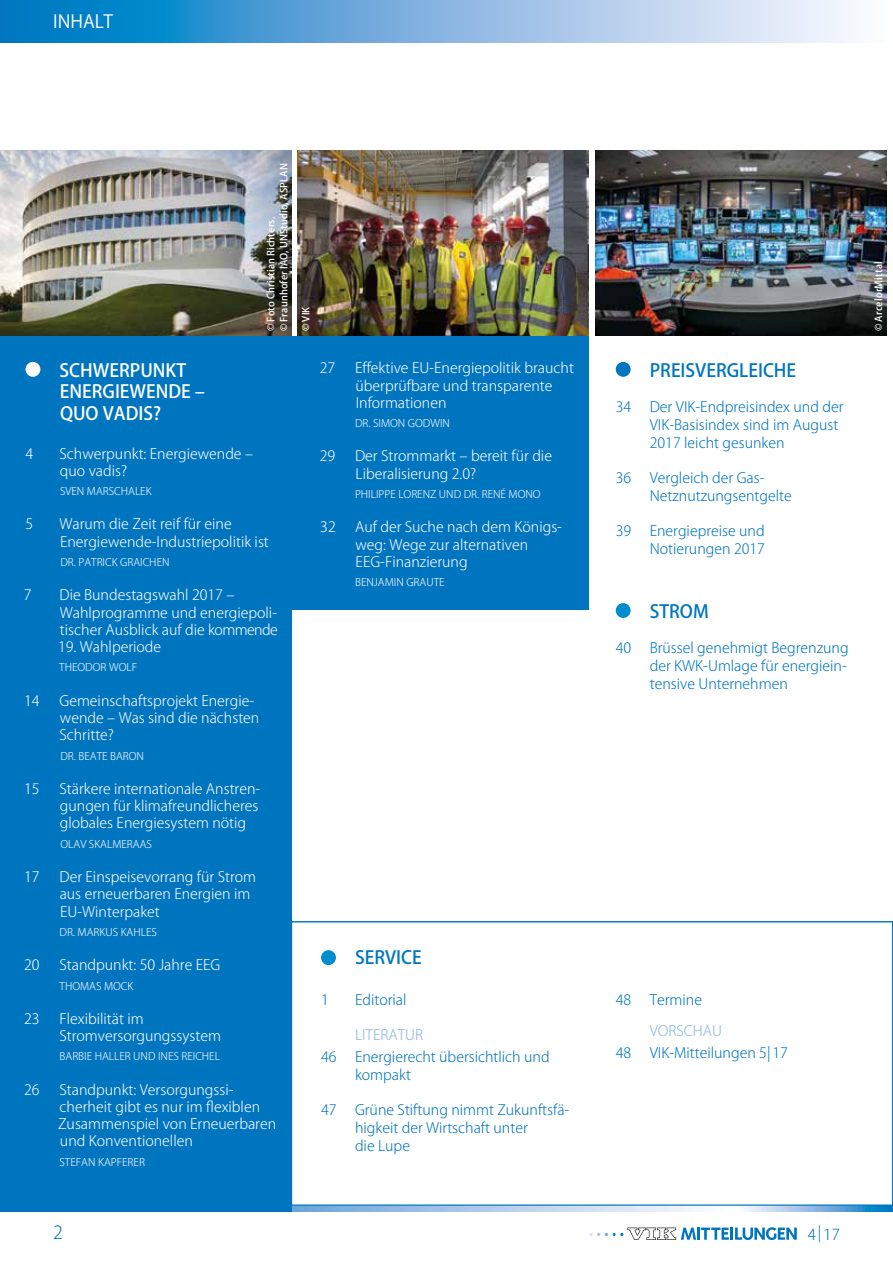
<style>
.page{position:relative;width:893px;height:1263px;background:#fff}
.page>*{position:absolute;margin:0;border:0;box-sizing:border-box;transform-origin:0 0}
.t1{font:500 18px/21.6px "Koz Go Std";color:#fff}
.t2{font:500 18px "Koz Go Std";color:#0075bf}
.t3{font:18px "Koz Go Pro";letter-spacing:.005em;color:#fff}
.t4{font:300 18px "Koz Go Std";color:#0075bf}
.t5{font:300 15px "Koz Go Pro";color:#0075bf}
.t6{font:300 14.25px/17.2px "Koz Go Std";color:#fff}
.t7{font:300 14.25px/18px "Koz Go Std";color:#0075bf}
.t8{font:300 14.25px "Koz Go Std";color:#8ab5e1}
.t9{font:300 10.5px "Koz Go Std";color:#fff}
.t10{font:500 9.75px/13px "Koz Go Pro";letter-spacing:.015em;color:#fff}
</style>
<div class="page">
<svg style="left:0;top:1205px;width:893px;height:7px;background:#8ebce3"></svg>
<svg style="left:589px;top:1227px;width:208px;height:13px"></svg>
<svg style="left:0;top:0;width:854px;height:43px;background:#78b3df"></svg>
<div style="left:616px;top:362px;width:15px;height:15px;background:#0075bf;border-radius:50%"></div>
<div style="left:616px;top:603px;width:15px;height:15px;background:#008ccd;border-radius:50%"></div>
<img style="left:595px;top:151px;width:292px;height:185px">
<div style="left:321px;top:950px;width:15px;height:15px;background:#008ccd;border-radius:50%"></div>
<img style="left:298px;top:151px;width:291px;height:185px">
<div style="left:0;top:336px;width:291px;height:875px;background:#0075bf"></div>
<img style="left:0;top:151px;width:291px;height:185px">
<div style="left:26px;top:362px;width:14px;height:15px;background:#fff;border-radius:50%"></div>
<div style="left:285px;top:336px;width:304px;height:274px;background:#0075bf"></div>
<p class="t3" style="left:53px;top:10px;width:62px">RUBRIK</p>
<p class="t3" style="left:53px;top:10px;width:61px">INHALT</p>
<p class="t1" style="left:60px;top:360px;width:147px">SCHWERPUNKT<br>ENERGIEWENDE –<br>QUO VADIS?</p>
<p class="t10" style="left:265px;top:331px;width:169px;rotate:-90deg">© Foto Christian Richters,<br>© Fraunhofer IAO, UNStudio, ASPLAN</p>
<p class="t6" style="left:25px;top:445px;width:9px">4</p>
<p class="t6" style="left:60px;top:445px;width:195px">Schwerpunkt: Energiewende – quo vadis?</p>
<p class="t9" style="left:60px;top:485px;width:93px">SVEN MARSCHALEK</p>
<p class="t6" style="left:25px;top:516px;width:9px">5</p>
<p class="t6" style="left:60px;top:516px;width:211px">Warum die Zeit reif für eine<br>Energiewende-Industriepolitik ist</p>
<p class="t9" style="left:60px;top:555px;width:111px">DR. PATRICK GRAICHEN</p>
<p class="t6" style="left:24px;top:587px;width:9px">7</p>
<p class="t6" style="left:60px;top:587px;width:220px">Die Bundestagswahl 2017 –<br>Wahlprogramme und energiepoli&shy;tischer Ausblick auf die kommende</p>
<p class="t6" style="left:58px;top:638px;width:105px">19. Wahlperiode</p>
<p class="t9" style="left:59px;top:661px;width:79px">THEODOR WOLF</p>
<p class="t6" style="left:24px;top:692px;width:17px">14</p>
<p class="t6" style="left:59px;top:692px;width:201px">Gemeinschaftsprojekt Energie&shy;wende – Was sind die nächsten<br>Schritte?</p>
<p class="t9" style="left:60px;top:749px;width:85px">DR. BEATE BARON</p>
<p class="t6" style="left:24px;top:780px;width:17px">15</p>
<p class="t6" style="left:60px;top:780px;width:202px">Stärkere internationale Anstren&shy;gungen für klimafreundlicheres globales Energiesystem nötig</p>
<p class="t9" style="left:60px;top:837px;width:93px">OLAV SKALMERAAS</p>
<p class="t6" style="left:24px;top:868px;width:17px">17</p>
<p class="t6" style="left:60px;top:868px;width:198px">Der Einspeisevorrang für Strom aus erneuerbaren Energien im<br>EU-Winterpaket</p>
<p class="t9" style="left:60px;top:925px;width:99px">DR. MARKUS KAHLES</p>
<p class="t6" style="left:24px;top:956px;width:17px">20</p>
<p class="t6" style="left:60px;top:956px;width:162px">Standpunkt: 50 Jahre EEG</p>
<p class="t9" style="left:60px;top:979px;width:75px">THOMAS MOCK</p>
<p class="t6" style="left:24px;top:1010px;width:17px">23</p>
<p class="t6" style="left:59px;top:1010px;width:163px">Flexibilität im<br>Stromversorgungssystem</p>
<p class="t9" style="left:60px;top:1050px;width:162px">BARBIE HALLER UND INES REICHEL</p>
<p class="t6" style="left:24px;top:1081px;width:17px">26</p>
<p class="t6" style="left:58px;top:1081px;width:219px">Standpunkt: Versorgungssi&shy;cherheit gibt es nur im flexiblen<br>Zusammenspiel von Erneuerbaren und Konventionellen</p>
<p class="t9" style="left:60px;top:1155px;width:87px">STEFAN KAPFERER</p>
<p class="t10" style="left:300px;top:331px;width:26px;rotate:-90deg">© VIK</p>
<p class="t6" style="left:320px;top:360px;width:17px">27</p>
<p class="t6" style="left:355px;top:360px;width:220px">Effektive EU-Energiepolitik braucht überprüfbare und transparente<br>Informationen</p>
<p class="t9" style="left:355px;top:417px;width:96px">DR. SIMON GODWIN</p>
<p class="t6" style="left:320px;top:448px;width:17px">29</p>
<p class="t6" style="left:355px;top:448px;width:198px">Der Strommarkt – bereit für die<br>Liberalisierung 2.0?</p>
<p class="t9" style="left:355px;top:487px;width:187px">PHILIPPE LORENZ UND DR. RENÉ MONO</p>
<p class="t6" style="left:320px;top:519px;width:17px">32</p>
<p class="t6" style="left:355px;top:519px;width:208px">Auf der Suche nach dem Königs&shy;weg: Wege zur alternativen<br>EEG-Finanzierung</p>
<p class="t9" style="left:355px;top:576px;width:91px">BENJAMIN GRAUTE</p>
<p class="t2" style="left:355px;top:945px;width:68px">SERVICE</p>
<p class="t7" style="left:321px;top:991px;width:9px">1</p>
<p class="t7" style="left:355px;top:991px;width:53px">Editorial</p>
<p class="t8" style="left:355px;top:1025px;width:70px">LITERATUR</p>
<p class="t7" style="left:321px;top:1048px;width:17px">46</p>
<p class="t7" style="left:355px;top:1048px;width:196px">Energierecht übersichtlich und kompakt</p>
<p class="t7" style="left:321px;top:1101px;width:17px">47</p>
<p class="t7" style="left:355px;top:1101px;width:216px">Grüne Stiftung nimmt Zukunftsfä&shy;higkeit der Wirtschaft unter<br>die Lupe</p>
<p class="t4" style="left:53px;top:1221px;width:11px">2</p>
<p class="t2" style="left:650px;top:359px;width:148px">PREISVERGLEICHE</p>
<p class="t7" style="left:616px;top:398px;width:17px">34</p>
<p class="t7" style="left:650px;top:398px;width:195px">Der VIK-Endpreisindex und der<br>VIK-Basisindex sind im August<br>2017 leicht gesunken</p>
<p class="t7" style="left:616px;top:469px;width:17px">36</p>
<p class="t7" style="left:650px;top:469px;width:144px">Vergleich der Gas-<br>Netznutzungsentgelte</p>
<p class="t7" style="left:616px;top:522px;width:17px">39</p>
<p class="t7" style="left:650px;top:522px;width:117px">Energiepreise und<br>Notierungen 2017</p>
<p class="t2" style="left:650px;top:600px;width:60px">STROM</p>
<p class="t7" style="left:616px;top:639px;width:17px">40</p>
<p class="t7" style="left:650px;top:639px;width:200px;text-align:justify">Brüssel genehmigt Begrenzung der KWK-Umlage für energiein&shy;tensive Unternehmen</p>
<p class="t10" style="left:873px;top:331px;width:71px;rotate:-90deg">© ArcelorMittal</p>
<p class="t7" style="left:616px;top:991px;width:17px">48</p>
<p class="t7" style="left:650px;top:991px;width:54px">Termine</p>
<p class="t8" style="left:650px;top:1021px;width:74px">VORSCHAU</p>
<p class="t7" style="left:616px;top:1044px;width:17px">48</p>
<p class="t7" style="left:650px;top:1044px;width:140px">VIK-Mitteilungen 5|17</p>
<p class="t5" style="left:808px;top:1224px;width:33px">4 | 17</p>
</div>
